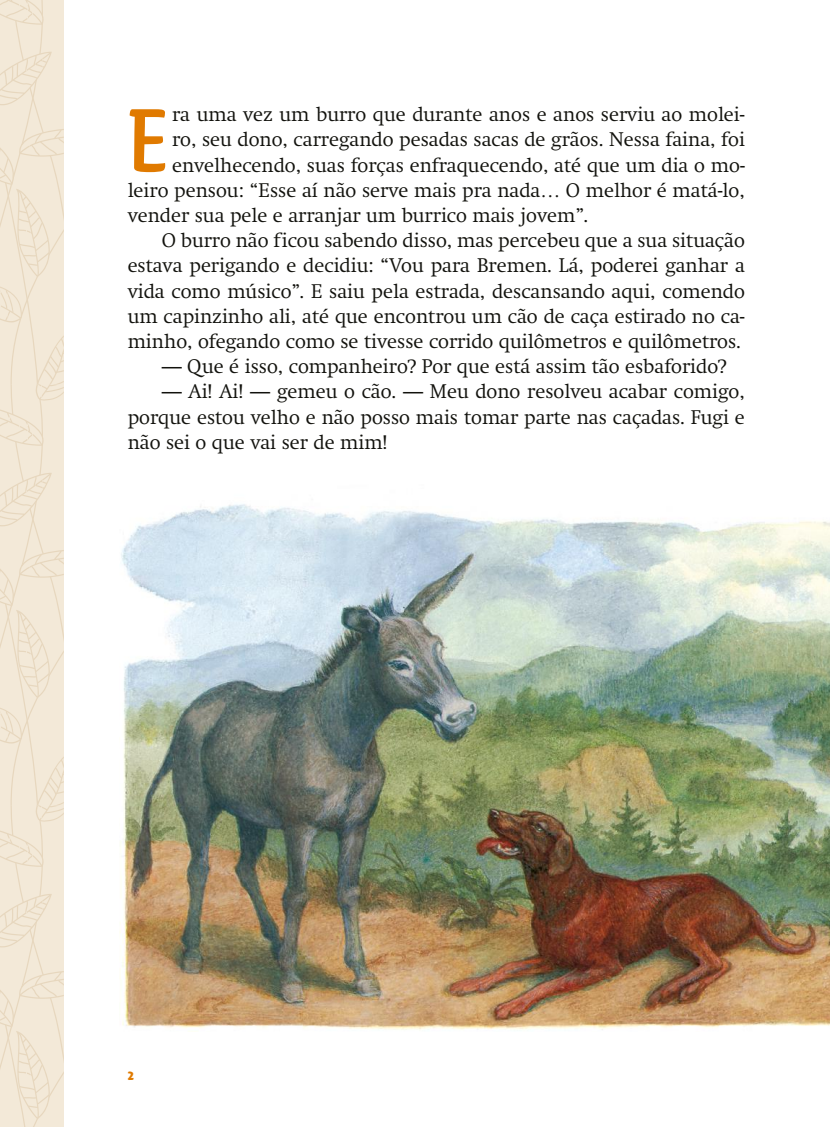
<style>
.page{position:relative;width:830px;height:1127px;background:#fff}
.page>*{position:absolute;margin:0;border:0;box-sizing:border-box;transform-origin:0 0}
.t1{font:500 93.9px "Ode";color:#e07a00}
.t2{font:300 19.5px/25.2px "Swift";color:#12120d;text-align:justify}
.t3{font:900 16.5px "Ode";color:#e07a00}
</style>
<div class="page">
<img style="left:119px;top:504px;width:710px;height:526px">
<svg style="left:0;top:0;width:64px;height:1127px;background:#f1e6d5"></svg>
<h1 class="t1" style="left:128px;top:84px;width:41px">E</h1>
<p class="t2" style="left:172px;top:104px;width:574px">ra uma vez um burro que durante anos e anos serviu ao molei-</p>
<p class="t2" style="left:172px;top:129px;width:574px">ro, seu dono, carregando pesadas sacas de grãos. Nessa faina, foi</p>
<p class="t2" style="left:172px;top:154px;width:574px">envelhecendo, suas forças enfraquecendo, até que um dia o mo-</p>
<p class="t2" style="left:128px;top:179px;width:618px">leiro pensou: “Esse aí não serve mais pra nada… O melhor é matá-lo,</p>
<p class="t2" style="left:128px;top:205px;width:462px">vender sua pele e arranjar um burrico mais jovem”.</p>
<p class="t2" style="left:162px;top:230px;width:584px">O burro não ficou sabendo disso, mas percebeu que a sua situação</p>
<p class="t2" style="left:128px;top:255px;width:618px">estava perigando e decidiu: “Vou para Bremen. Lá, poderei ganhar a</p>
<p class="t2" style="left:128px;top:280px;width:618px">vida como músico”. E saiu pela estrada, descansando aqui, comendo</p>
<p class="t2" style="left:128px;top:305px;width:618px">um capinzinho ali, até que encontrou um cão de caça estirado no ca-</p>
<p class="t2" style="left:128px;top:331px;width:614px">minho, ofegando como se tivesse corrido quilômetros e quilômetros.</p>
<p class="t2" style="left:162px;top:356px;width:566px">— Que é isso, companheiro? Por que está assim tão esbaforido?</p>
<p class="t2" style="left:128px;top:381px;width:618px;text-indent:34px">— Ai! Ai! — gemeu o cão. — Meu dono resolveu acabar comigo, porque estou velho e não posso mais tomar parte nas caçadas. Fugi e não sei o que vai ser de mim!</p>
<p class="t3" style="left:128px;top:1064px;width:8px">2</p>
</div>
